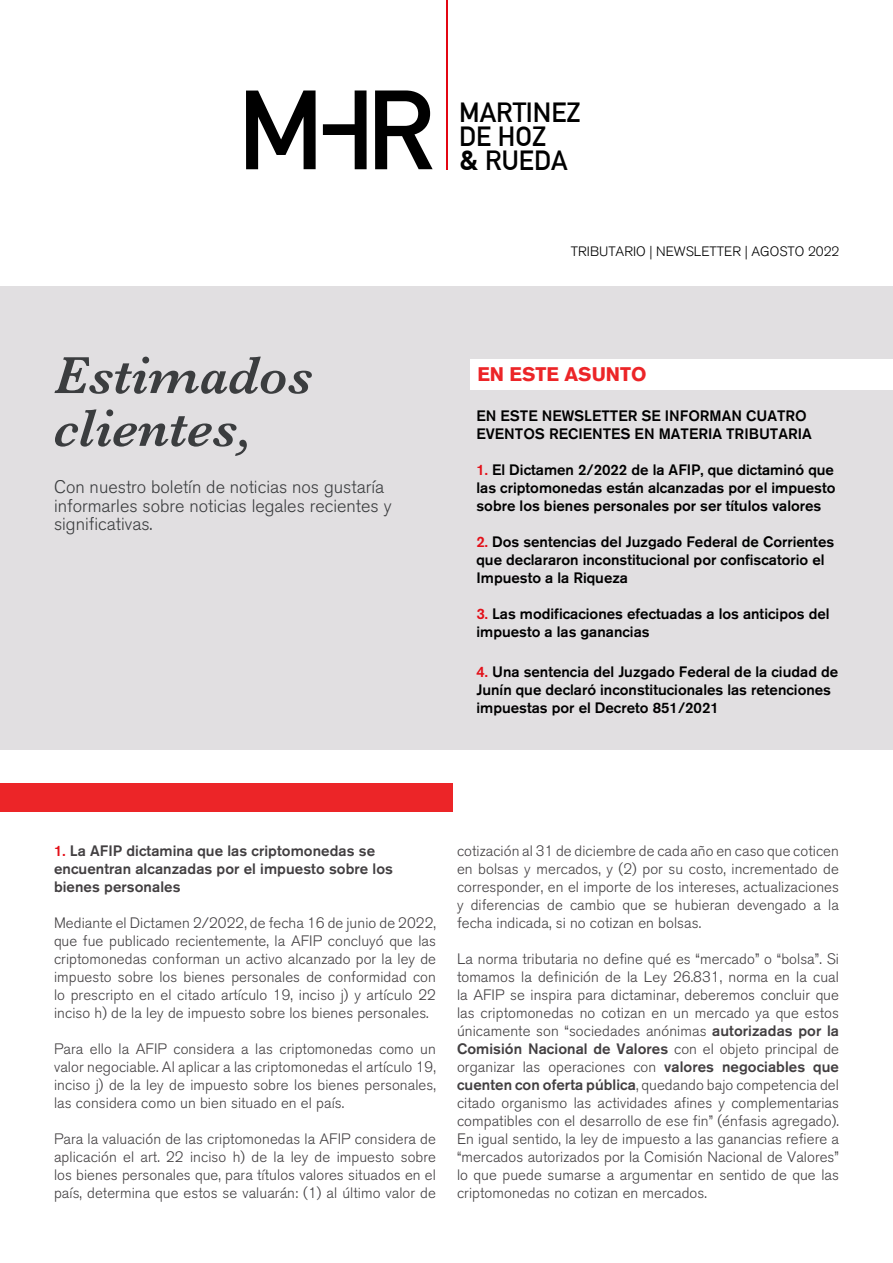
<style>
.page{position:relative;width:893px;height:1263px;background:#fff}
.page>*{position:absolute;margin:0;border:0;box-sizing:border-box;transform-origin:0 0}
.t1{font:italic 600 54px/52.8px "Baskerville";color:#3b3d3f}
.t2{font:700 27.15px/23.9px "DIN Alternate";color:#000}
.t3{font:700 19.5px "Akzidenz Grotesk BE";color:#ec2528}
.t4{font:300 18px/18.6px "Akzidenz Grotesk BE";color:#3b3d3f}
.t5{font:300 15px/18px "Akzidenz Grotesk BE";letter-spacing:.005em;color:#423f41;text-align:justify}
.t6{font:500 15px/18px "Akzidenz Grotesk BE";color:#000}
.t7{font:500 15px/18px "Akzidenz Grotesk BE";letter-spacing:.005em;color:#423f41}
.t8{font:300 13.5px "Akzidenz Grotesk BE";color:#000}
.s1{font-family:"DIN"}
.s2{color:#e30f18}
.s3{font-weight:500}
</style>
<div class="page">
<hr style="left:446px;top:0;width:2px;height:169px;background:#e30613">
<svg style="left:323px;top:90px;width:44px;height:79px"></svg>
<svg style="left:375px;top:90px;width:58px;height:79px"></svg>
<svg style="left:246px;top:90px;width:70px;height:79px"></svg>
<div style="left:0;top:286px;width:893px;height:464px;background:#e1dfe1"></div>
<div style="left:471px;top:359px;width:422px;height:31px;background:#fff"></div>
<div style="left:0;top:783px;width:453px;height:29px;background:#ec2528"></div>
<h1 class="t1" style="left:54px;top:349px;width:260px">Estimados clientes,</h1>
<p class="t4" style="left:54px;top:478px;width:339px">Con nuestro boletín de noticias nos gustaría informarles sobre noticias legales recientes y significativas.</p>
<h2 class="t2" style="left:459px;top:99px;width:123px">MARTINEZ<br>DE HOZ<br><span class="s1">&amp;</span> RUEDA</h2>
<p class="t8" style="left:571px;top:244px;width:270px">TRIBUTARIO | NEWSLETTER | AGOSTO 2022</p>
<h3 class="t3" style="left:477px;top:363px;width:171px">EN ESTE ASUNTO</h3>
<p class="t6" style="left:476px;top:407px;width:337px">EN ESTE NEWSLETTER SE INFORMAN CUATRO<br>EVENTOS RECIENTES EN MATERIA TRIBUTARIA</p>
<p class="t6" style="left:476px;top:461px;width:361px;text-align:justify"><span class="s2">1.</span> El Dictamen 2/2022 de la AFIP, que dictaminó que las criptomonedas están alcanzadas por el impuesto sobre los bienes personales por ser títulos valores</p>
<p class="t6" style="left:476px;top:533px;width:359px"><span class="s2">2.</span> Dos sentencias del Juzgado Federal de Corrientes que declararon inconstitucional por confiscatorio el<br>Impuesto a la Riqueza</p>
<p class="t6" style="left:476px;top:605px;width:355px"><span class="s2">3.</span> Las modificaciones efectuadas a los anticipos del impuesto a las ganancias</p>
<p class="t6" style="left:476px;top:662px;width:363px"><span class="s2">4.</span> Una sentencia del Juzgado Federal de la ciudad de<br>Junín que declaró inconstitucionales las retenciones impuestas por el Decreto 851/2021</p>
<p class="t7" style="left:54px;top:842px;width:341px"><span class="s2">1.</span> La AFIP dictamina que las criptomonedas se encuentran alcanzadas por el impuesto sobre los bienes personales</p>
<p class="t5" style="left:54px;top:914px;width:384px">Mediante el Dictamen 2/2022, de fecha 16 de junio de 2022, que fue publicado recientemente, la AFIP concluyó que las criptomonedas conforman un activo alcanzado por la ley de impuesto sobre los bienes personales de conformidad con lo prescripto en el citado artículo 19, inciso j) y artículo 22 inciso h) de la ley de impuesto sobre los bienes personales.</p>
<p class="t5" style="left:54px;top:1040px;width:383px">Para ello la AFIP considera a las criptomonedas como un valor negociable. Al aplicar a las criptomonedas el artículo 19, inciso j) de la ley de impuesto sobre los bienes personales, las considera como un bien situado en el país.</p>
<p class="t5" style="left:54px;top:1130px;width:384px">Para la valuación de las criptomonedas la AFIP considera de aplicación el art. 22 inciso h) de la ley de impuesto sobre los bienes personales que, para títulos valores situados en el país, determina que estos se valuarán: (1) al último valor de</p>
<p class="t5" style="left:457px;top:842px;width:383px">cotización al 31 de diciembre de cada año en caso que coticen en bolsas y mercados, y (2) por su costo, incrementado de corresponder, en el importe de los intereses, actualizaciones y diferencias de cambio que se hubieran devengado a la fecha indicada, si no cotizan en bolsas.</p>
<p class="t5" style="left:457px;top:950px;width:384px">La norma tributaria no define qué es “mercado” o “bolsa”. Si tomamos la definición de la Ley 26.831, norma en la cual la AFIP se inspira para dictaminar, deberemos concluir que las criptomonedas no cotizan en un mercado ya que estos únicamente son “sociedades anónimas <span class="s3">autorizadas por la Comisión Nacional de Valores</span> con el objeto principal de organizar las operaciones con <span class="s3">valores negociables que cuenten con oferta pública</span>, quedando bajo competencia del citado organismo las actividades afines y complementarias compatibles con el desarrollo de ese fin” (énfasis agregado).<br>En igual sentido, la ley de impuesto a las ganancias refiere a “mercados autorizados por la Comisión Nacional de Valores” lo que puede sumarse a argumentar en sentido de que las criptomonedas no cotizan en mercados.</p>
</div>
